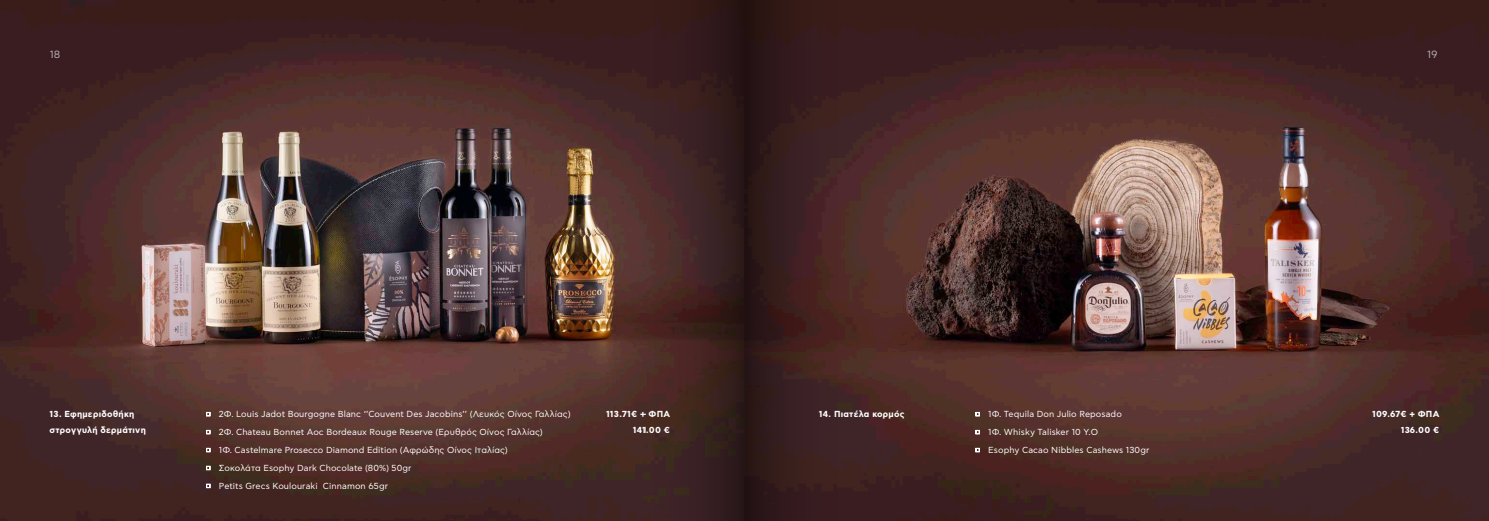
<style>
.page{position:relative;width:1489px;height:521px;background:#fff}
.page>*{position:absolute;margin:0;border:0;box-sizing:border-box;transform-origin:0 0}
.t1{font:10.5px "Asty CF Std";color:#fff}
.t2{font:8.75px/17.9px "Asty CF Std";letter-spacing:.01em;color:#fff}
.t3{font:700 8.75px/15.8px "Asty CF Std";letter-spacing:.02em;color:#fff;text-align:right}
</style>
<div class="page">
<img style="left:0;top:0;width:1488px;height:521px">
<svg style="left:645px;top:0;width:198px;height:521px;background:#391f1e"></svg>
<svg style="left:206px;top:412px;width:4px;height:4px"></svg>
<svg style="left:206px;top:430px;width:4px;height:4px"></svg>
<svg style="left:206px;top:448px;width:4px;height:4px"></svg>
<svg style="left:206px;top:466px;width:4px;height:4px"></svg>
<svg style="left:206px;top:484px;width:4px;height:4px"></svg>
<svg style="left:975px;top:412px;width:4px;height:4px"></svg>
<svg style="left:975px;top:430px;width:4px;height:4px"></svg>
<svg style="left:975px;top:448px;width:4px;height:4px"></svg>
<p class="t1" style="left:50px;top:49px;width:12px">18</p>
<p class="t3" style="left:50px;top:406px;width:98px;text-align:left">13. Εφημεριδοθήκη στρογγυλή δερμάτινη</p>
<p class="t2" style="left:219px;top:405px;width:353px">2Φ. Louis Jadot Bourgogne Blanc ‘’Couvent Des Jacobins’’ (Λευκός Οίνος Γαλλίας)<br>2Φ. Chateau Bonnet Aoc Bordeaux Rouge Reserve (Ερυθρός Οίνος Γαλλίας)<br>1Φ. Castelmare Prosecco Diamond Edition (Αφρώδης Οίνος Ιταλίας)<br>Σοκολάτα Esophy Dark Chocolate (80%) 50gr<br>Petits Grecs Koulouraki Cinnamon 65gr</p>
<p class="t3" style="left:606px;top:406px;width:65px">113.71€ + ΦΠΑ<br>141.00 €</p>
<p class="t3" style="left:819px;top:406px;width:87px">14. Πιατέλα κορμός</p>
<p class="t2" style="left:988px;top:405px;width:163px">1Φ. Tequila Don Julio Reposado<br>1Φ. Whisky Talisker 10 Y.O<br>Esophy Cacao Nibbles Cashews 130gr</p>
<p class="t1" style="left:1427px;top:49px;width:12px">19</p>
<p class="t3" style="left:1372px;top:406px;width:69px">109.67€ + ΦΠΑ<br>136.00 €</p>
</div>
